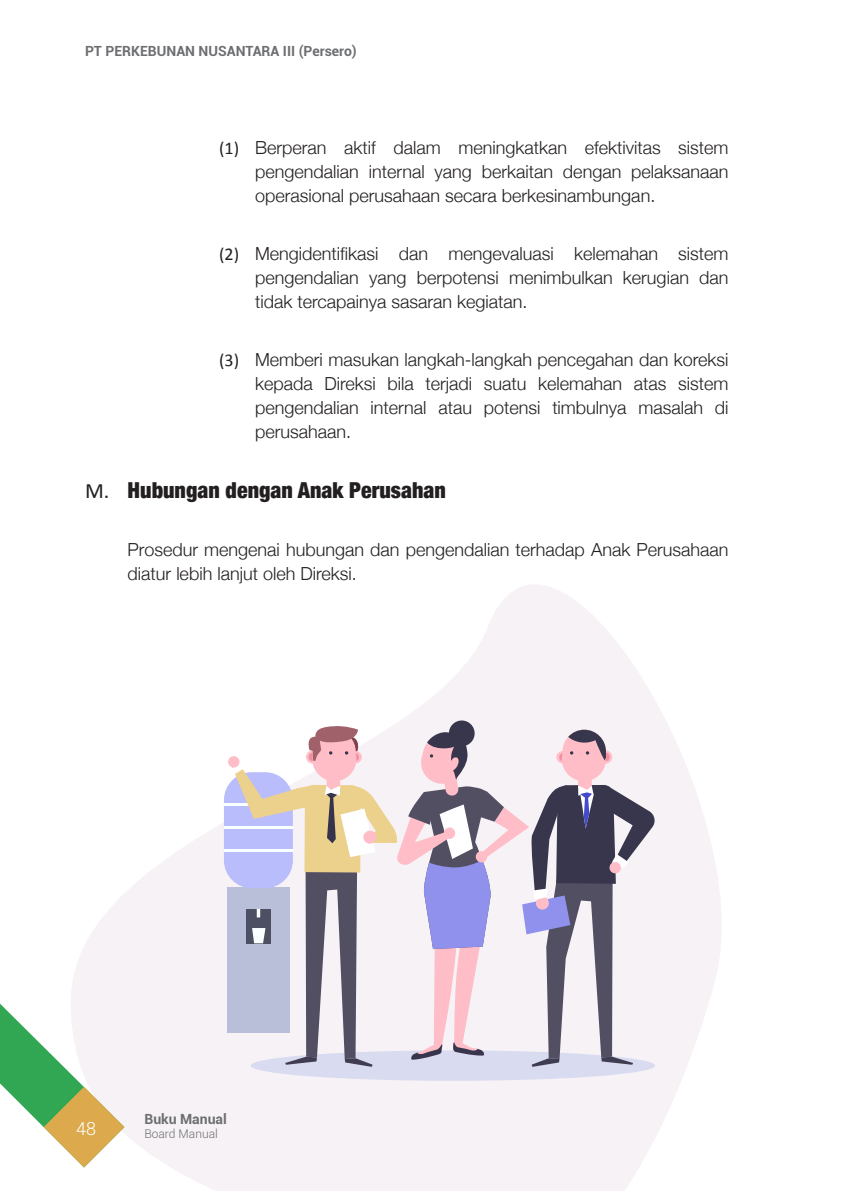
<style>
.page{position:relative;width:842px;height:1191px;background:#fff}
.page>*{position:absolute;margin:0;border:0;box-sizing:border-box;transform-origin:0 0}
.t1{font:900 condensed 22px "Helvetica Neue";color:#231f20}
.t2{font:300 18px/24px "Helvetica Neue";color:#231f20;text-align:justify}
.t3{font:300 18px "Roboto";color:#fff}
.t4{font:700 14px "Roboto";color:#6d6e71}
.t5{font:300 12px "Roboto";color:#6d6e71}
.s1{font-family:"Calibri";font-weight:400}
.s2{font-family:"Calibri";font-weight:400;font-stretch:normal}
</style>
<div class="page">
<svg style="left:73px;top:585px;width:648px;height:606px;fill:#f6f2f5"></svg>
<div style="left:227px;top:887px;width:63px;height:145px;background:#babfd9"></div>
<div style="left:224px;top:772px;width:69px;height:116px;background:#babdfc;border-radius:28px"></div>
<hr style="left:224px;top:803px;width:69px;height:2px;background:#faffff">
<hr style="left:224px;top:826px;width:69px;height:2px;background:#faffff">
<hr style="left:224px;top:849px;width:69px;height:2px;background:#faffff">
<div style="left:251px;top:1050px;width:404px;height:30px;background:#d9dbf0;border-radius:50%"></div>
<div style="left:228px;top:756px;width:12px;height:11px;background:#ffbdc7;border-radius:50%"></div>
<svg style="left:449px;top:720px;width:26px;height:26px"></svg>
<svg style="left:231px;top:725px;width:425px;height:341px"></svg>
<div style="left:476px;top:851px;width:11px;height:11px;background:#ffbdc7;border-radius:50%"></div>
<svg style="left:0;top:981px;width:124px;height:186px"></svg>
<p class="t4" style="left:85px;top:41px;width:273px">PT PERKEBUNAN NUSANTARA III (Persero)</p>
<p class="t2" style="left:255px;top:134px;width:475px;text-indent:-36px"><span class="s1">(1)</span> Berperan aktif dalam meningkatkan efektivitas sistem pengendalian internal yang berkaitan dengan pelaksanaan operasional perusahaan secara berkesinambungan.</p>
<p class="t2" style="left:255px;top:240px;width:475px;text-indent:-36px"><span class="s1">(2)</span> Mengidentifikasi dan mengevaluasi kelemahan sistem pengendalian yang berpotensi menimbulkan kerugian dan tidak tercapainya sasaran kegiatan.</p>
<p class="t2" style="left:255px;top:346px;width:475px;text-indent:-36px"><span class="s1">(3)</span> Memberi masukan langkah-langkah pencegahan dan koreksi kepada Direksi bila terjadi suatu kelemahan atas sistem pengendalian internal atau potensi timbulnya masalah di perusahaan.</p>
<p class="t1" style="left:85px;top:472px;width:362px"><span class="s2">M.</span> Hubungan dengan Anak Perusahan</p>
<p class="t2" style="left:128px;top:536px;width:602px">Prosedur mengenai hubungan dan pengendalian terhadap Anak Perusahaan diatur lebih lanjut oleh Direksi.</p>
<p class="t3" style="left:76px;top:1115px;width:21px">48</p>
<p class="t4" style="left:144px;top:1108px;width:84px">Buku Manual</p>
<p class="t5" style="left:144px;top:1125px;width:75px">Board Manual</p>
</div>
